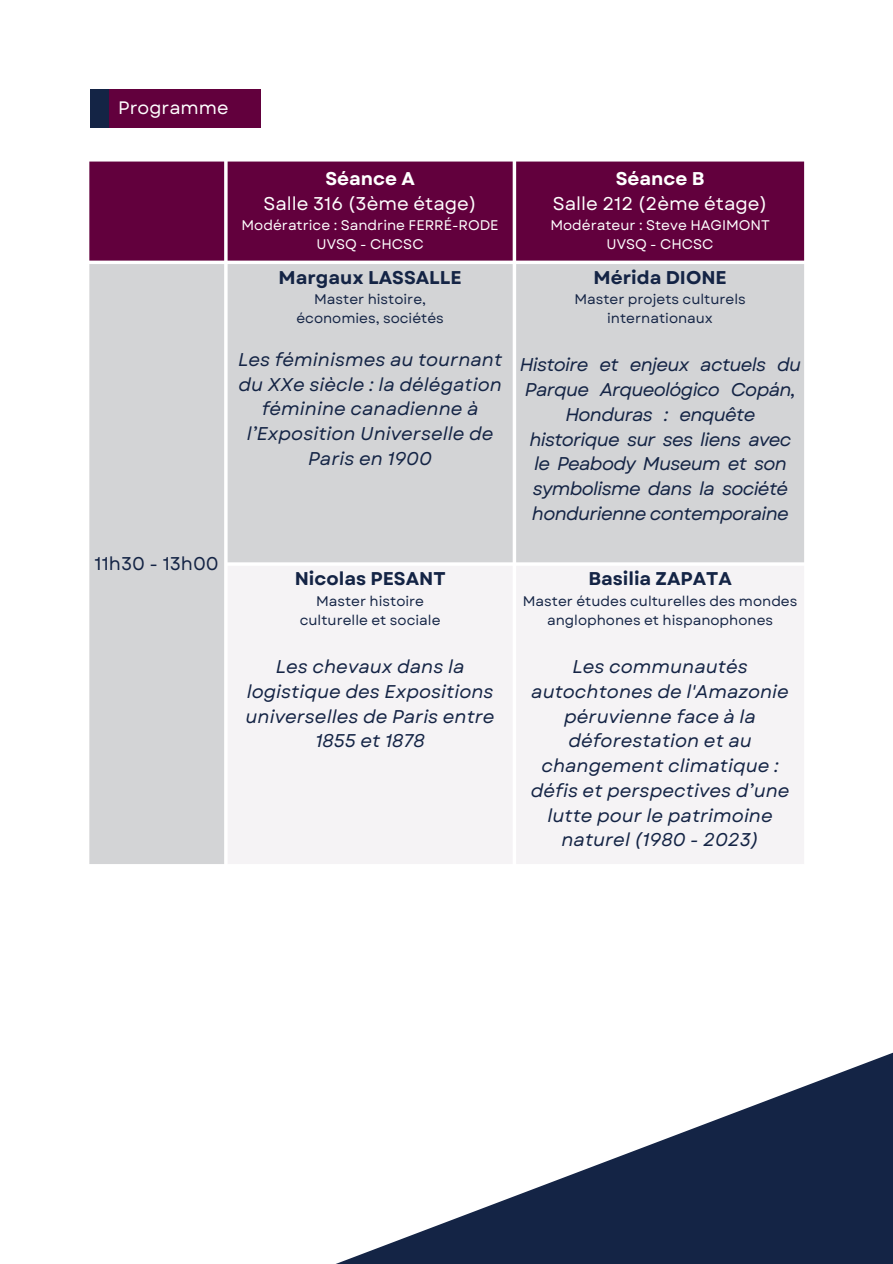
<style>
.page{position:relative;width:893px;height:1264px;background:#fff}
.page>*{position:absolute;margin:0;border:0;box-sizing:border-box;transform-origin:0 0}
.t1{font:italic 18.45px/24.8px "Garet";color:#142445;text-align:center}
.t2{font:italic 18.45px/24.8px "Garet";letter-spacing:-.04em;color:#142445;text-align:center}
.t3{font:700 18.45px "Garet";color:#142445}
.t4{font:18.45px "Garet";color:#fff}
.t5{font:700 18.45px "Garet";color:#fff}
.t6{font:18.45px "Garet";color:#142445}
.t7{font:18px "Garet";color:#fff}
.t8{font:13.95px/19.2px "Garet";color:#142445;text-align:center}
.t9{font:13.95px "Garet";color:#fff}
</style>
<div class="page">
<div style="left:90px;top:89px;width:21px;height:39px;background:#142445"></div>
<div style="left:109px;top:89px;width:151px;height:39px;background:#62003d"></div>
<svg style="left:338px;top:1124px;width:367px;height:139px"></svg>
<svg style="left:705px;top:1053px;width:187px;height:210px"></svg>
<div style="left:89px;top:161px;width:715px;height:99px;background:#62003d"></div>
<div style="left:89px;top:264px;width:715px;height:600px;background:#d3d4d6"></div>
<div style="left:227px;top:566px;width:577px;height:298px;background:#f5f3f5"></div>
<h1 class="t7" style="left:118px;top:94px;width:112px">Programme</h1>
<p class="t6" style="left:95px;top:550px;width:126px">11h30 - 13h00</p>
<p class="t5" style="left:325px;top:165px;width:91px">Séance A</p>
<p class="t4" style="left:263px;top:190px;width:215px">Salle 316 (3ème étage)</p>
<p class="t9" style="left:241px;top:215px;width:259px">Modératrice : Sandrine FERRÉ-RODE</p>
<p class="t9" style="left:316px;top:234px;width:109px">UVSQ - CHCSC</p>
<p class="t3" style="left:278px;top:264px;width:184px">Margaux LASSALLE</p>
<p class="t8" style="left:314px;top:289px;width:113px">Master histoire,</p>
<p class="t8" style="left:296px;top:308px;width:149px">économies, sociétés</p>
<p class="t1" style="left:238px;top:347px;width:265px">Les féminismes au tournant du XXe siècle : la délégation féminine canadienne à l’Exposition Universelle de<br>Paris en 1900</p>
<p class="t5" style="left:615px;top:165px;width:90px">Séance B</p>
<p class="t4" style="left:552px;top:190px;width:216px">Salle 212 (2ème étage)</p>
<p class="t9" style="left:550px;top:215px;width:221px">Modérateur : Steve HAGIMONT</p>
<p class="t9" style="left:606px;top:234px;width:109px">UVSQ - CHCSC</p>
<p class="t3" style="left:593px;top:264px;width:135px">Mérida DIONE</p>
<p class="t8" style="left:574px;top:289px;width:173px">Master projets culturels</p>
<p class="t8" style="left:607px;top:308px;width:107px">internationaux</p>
<p class="t2" style="left:519px;top:352px;width:283px">Histoire et enjeux actuels du<br>Parque Arqueológico Copán,<br>Honduras : enquête historique sur ses liens avec le Peabody Museum et son symbolisme dans la société hondurienne contemporaine</p>
<p class="t3" style="left:295px;top:565px;width:152px">Nicolas PESANT</p>
<p class="t8" style="left:316px;top:591px;width:110px">Master histoire</p>
<p class="t8" style="left:300px;top:610px;width:142px">culturelle et sociale</p>
<p class="t1" style="left:245px;top:654px;width:250px">Les chevaux dans la logistique des Expositions universelles de Paris entre<br>1855 et 1878</p>
<p class="t3" style="left:588px;top:565px;width:145px">Basilia ZAPATA</p>
<p class="t8" style="left:522px;top:591px;width:276px">Master études culturelles des mondes anglophones et hispanophones</p>
<p class="t1" style="left:530px;top:654px;width:260px">Les communautés autochtones de l'Amazonie péruvienne face à la déforestation et au changement climatique : défis et perspectives d’une lutte pour le patrimoine naturel (1980 - 2023)</p>
</div>
